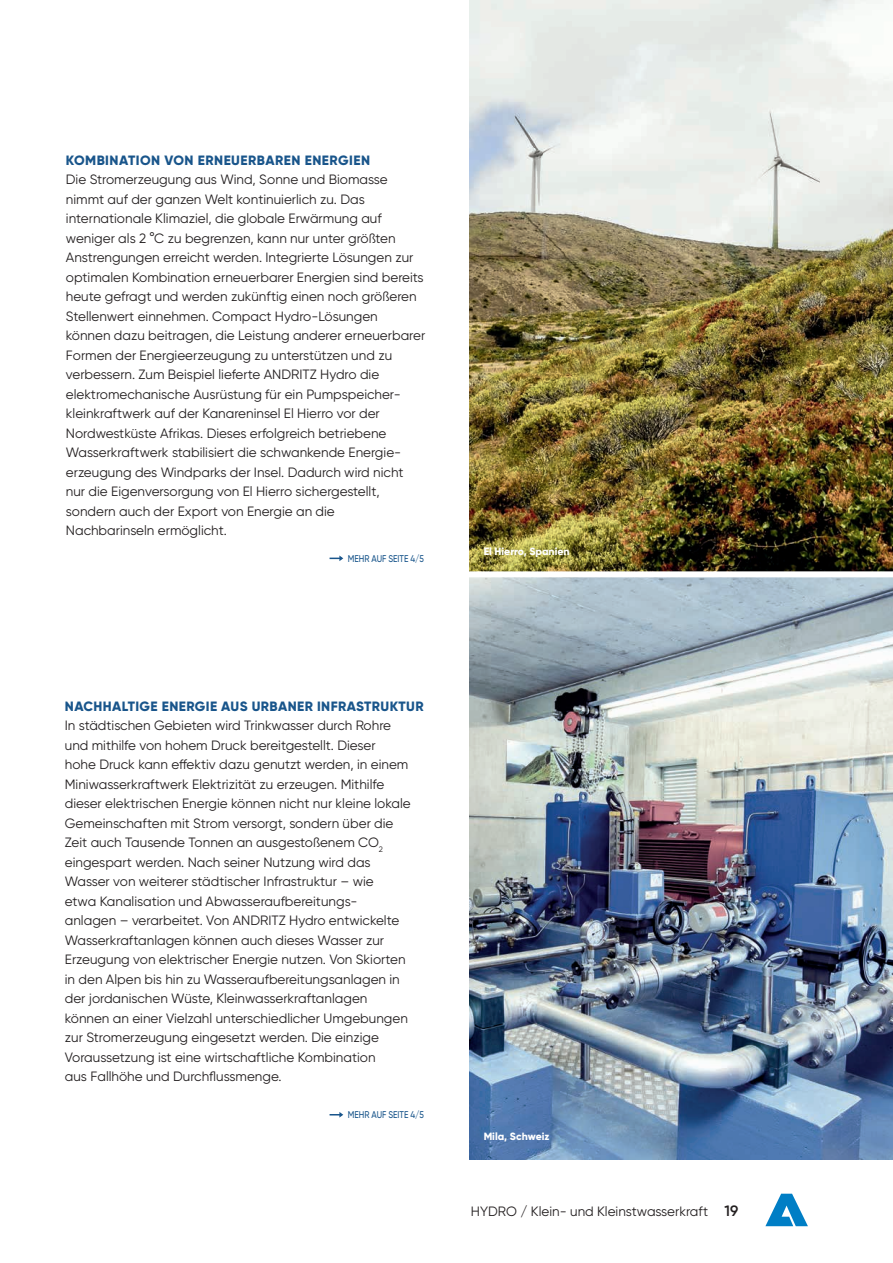
<style>
.page{position:relative;width:893px;height:1263px;background:#fff}
.page>*{position:absolute;margin:0;border:0;box-sizing:border-box;transform-origin:0 0}
.ANDRITZ_Level_2-3_Co{font:13.5px/19.5px "Gilroy";color:#231f20}
.ANDRITZ_Level_2-3_Su{font:800 13.5px "Gilroy";letter-spacing:.03em;color:#19558b}
.ANDRITZ_Level_2-3_Ca{font:800 10.5px "Gilroy";color:#fff}
.Bildtexte{font:500 9.75px "Gilroy";color:#19558b;scale:.85 1}
.s1{font-weight:600;font-size:15px}
</style>
<div class="page">
<svg style="left:765px;top:1194px;width:43px;height:32px"></svg>
<img style="left:470px;top:0;width:423px;height:1159px">
<div style="left:274px;top:571px;width:619px;height:6px;background:#fff"></div>
<svg style="left:330px;top:555px;width:13px;height:6px"></svg>
<svg style="left:330px;top:1112px;width:13px;height:5px"></svg>
<p class="ANDRITZ_Level_2-3_Su" style="left:66px;top:152px;width:306px">KOMBINATION VON ERNEUERBAREN ENERGIEN</p>
<p class="ANDRITZ_Level_2-3_Co" style="left:66px;top:170px;width:361px">Die Stromerzeugung aus Wind, Sonne und Biomasse nimmt auf der ganzen Welt kontinuierlich zu. Das internationale Klimaziel, die globale Erwärmung auf weniger als 2 °C zu begrenzen, kann nur unter größten Anstrengungen erreicht werden. Integrierte Lösungen zur optimalen Kombination erneuerbarer Energien sind bereits heute gefragt und werden zukünftig einen noch größeren Stellenwert einnehmen. Compact Hydro-Lösungen können dazu beitragen, die Leistung anderer erneuerbarer Formen der Energieerzeugung zu unterstützen und zu verbessern. Zum Beispiel lieferte ANDRITZ Hydro die elektromechanische Ausrüstung für ein Pumpspeicher&shy;kleinkraftwerk auf der Kanareninsel El Hierro vor der Nordwestküste Afrikas. Dieses erfolgreich betriebene Wasserkraftwerk stabilisiert die schwankende Energie&shy;erzeugung des Windparks der Insel. Dadurch wird nicht nur die Eigenversorgung von El Hierro sichergestellt, sondern auch der Export von Energie an die Nachbarinseln ermöglicht.</p>
<p class="Bildtexte" style="left:348px;top:552px;width:91px">MEHR AUF SEITE 4/5</p>
<p class="ANDRITZ_Level_2-3_Ca" style="left:484px;top:545px;width:88px">El Hierro, Spanien</p>
<p class="ANDRITZ_Level_2-3_Su" style="left:65px;top:698px;width:360px">NACHHALTIGE ENERGIE AUS URBANER INFRASTRUKTUR</p>
<p class="ANDRITZ_Level_2-3_Co" style="left:65px;top:716px;width:328px">In städtischen Gebieten wird Trinkwasser durch Rohre</p>
<p class="ANDRITZ_Level_2-3_Co" style="left:65px;top:735px;width:312px">und mithilfe von hohem Druck bereitgestellt. Dieser</p>
<p class="ANDRITZ_Level_2-3_Co" style="left:65px;top:755px;width:345px">hohe Druck kann effektiv dazu genutzt werden, in einem<br>Miniwasserkraftwerk Elektrizität zu erzeugen. Mithilfe</p>
<p class="ANDRITZ_Level_2-3_Co" style="left:65px;top:794px;width:347px">dieser elektrischen Energie können nicht nur kleine lokale<br>Gemeinschaften mit Strom versorgt, sondern über die</p>
<p class="ANDRITZ_Level_2-3_Co" style="left:65px;top:833px;width:320px">Zeit auch Tausende Tonnen an ausgestoßenem CO<sub>2 </sub>eingespart werden. Nach seiner Nutzung wird das</p>
<p class="ANDRITZ_Level_2-3_Co" style="left:65px;top:872px;width:310px">Wasser von weiterer städtischer Infrastruktur – wie</p>
<p class="ANDRITZ_Level_2-3_Co" style="left:65px;top:891px;width:342px">etwa Kanalisation und Abwasseraufbereitungs&shy;anlagen – verarbeitet. Von ANDRITZ Hydro entwickelte Wasserkraftanlagen können auch dieses Wasser zur Erzeugung von elektrischer Energie nutzen. Von Skiorten</p>
<p class="ANDRITZ_Level_2-3_Co" style="left:65px;top:969px;width:336px">in den Alpen bis hin zu Wasseraufbereitungsanlagen in</p>
<p class="ANDRITZ_Level_2-3_Co" style="left:65px;top:989px;width:304px">der jordanischen Wüste, Kleinwasserkraftanlagen</p>
<p class="ANDRITZ_Level_2-3_Co" style="left:65px;top:1008px;width:345px">können an einer Vielzahl unterschiedlicher Umgebungen zur Stromerzeugung eingesetzt werden. Die einzige<br>Voraussetzung ist eine wirtschaftliche Kombination</p>
<p class="ANDRITZ_Level_2-3_Co" style="left:65px;top:1067px;width:218px">aus Fallhöhe und Durchflussmenge.</p>
<p class="Bildtexte" style="left:348px;top:1109px;width:91px">MEHR AUF SEITE 4/5</p>
<p class="ANDRITZ_Level_2-3_Ca" style="left:484px;top:1130px;width:67px">Mila, Schweiz</p>
<p class="ANDRITZ_Level_2-3_Co" style="left:471px;top:1201px;width:269px">HYDRO / Klein- und Kleinstwasserkraft <span class="s1">19</span></p>
</div>
